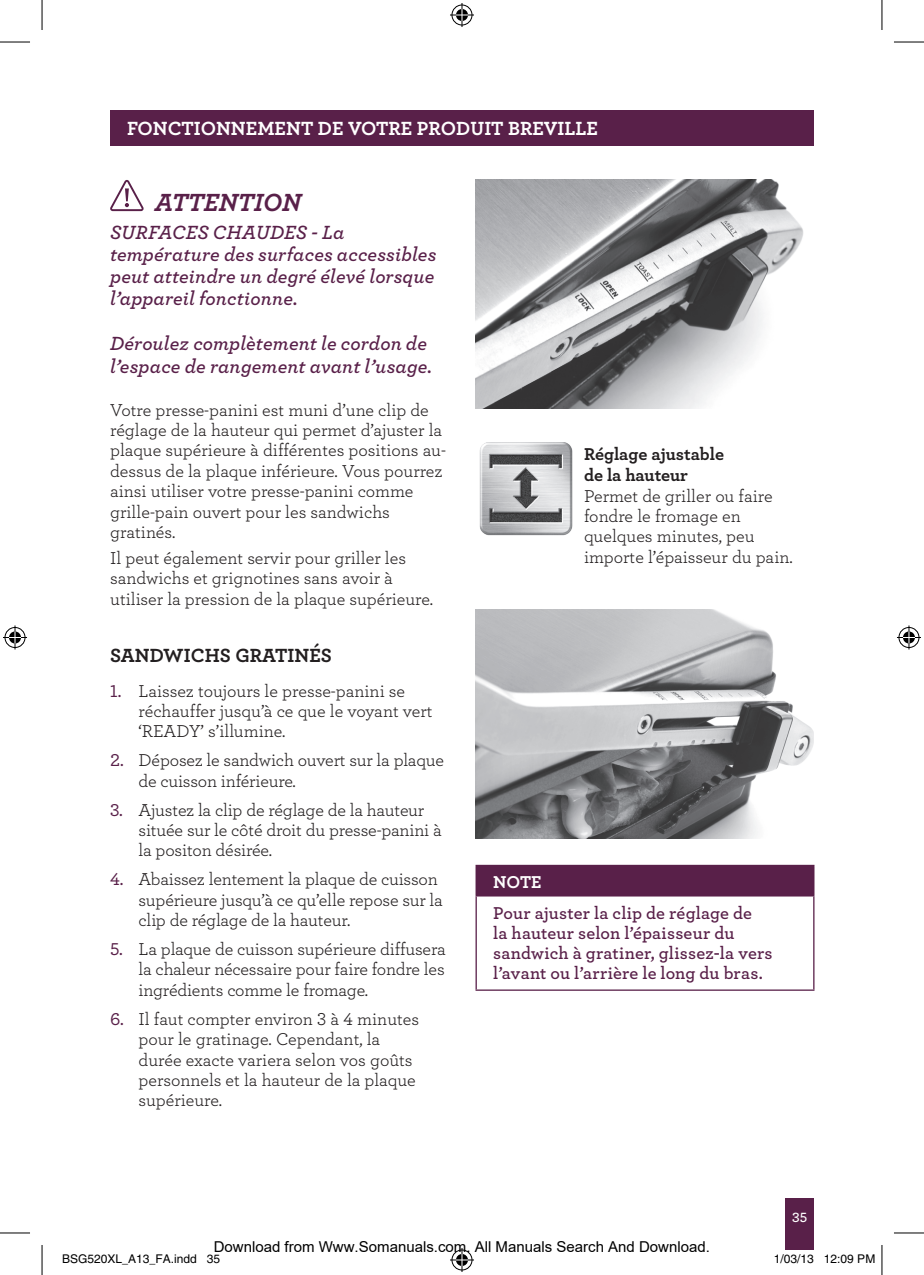
<style>
.page{position:relative;width:924px;height:1275px;background:#fff}
.page>*{position:absolute;margin:0;border:0;box-sizing:border-box;transform-origin:0 0}
.t1{font:26px "Archer Bold LF Italic";color:#592049}
.t2{font:20px/22px "Archer Semibold LF Italic";letter-spacing:.005em;color:#592049}
.t3{font:20px "Archer Bold LF";color:#fff}
.t4{font:20px "Archer Bold LF";color:#231f20}
.t5{font:18px/20.4px "Archer Book LF";letter-spacing:-.01em;color:#231f20}
.t6{font:18px/20px "Archer Semibold LF";letter-spacing:.01em;color:#592049}
.t7{font:18px/21.6px "Archer Bold LF";color:#231f20}
.t8{font:18px "Archer Bold LF";color:#fff}
.t9{font:15px "Arial";color:#000}
.t10{font:14px "Archer Semibold LF";color:#fff}
.t11{font:12px "Helvetica";color:#000}
.s1{font-family:"Archer Medium LF";color:#592049}
</style>
<div class="page">
<div style="left:785px;top:1199px;width:28px;height:51px;background:#592049"></div>
<div style="left:110px;top:110px;width:703px;height:36px;background:#592049"></div>
<svg style="left:110px;top:180px;width:34px;height:31px"></svg>
<img style="left:475px;top:180px;width:328px;height:229px">
<img style="left:479px;top:442px;width:94px;height:94px">
<img style="left:475px;top:609px;width:338px;height:229px">
<div style="left:476px;top:865px;width:337px;height:31px;background:#592049"></div>
<svg style="left:475px;top:866px;width:1px;height:29px"></svg>
<hr style="left:812px;top:866px;width:2px;height:29px;background:#592049">
<hr style="left:475px;top:865px;width:339px;height:1px;background:#592049">
<hr style="left:475px;top:896px;width:1px;height:93px;background:#592049">
<hr style="left:812px;top:896px;width:2px;height:93px;background:#592049">
<hr style="left:475px;top:989px;width:339px;height:1px;background:#592049">
<hr style="left:475px;top:895px;width:339px;height:1px;background:#592049">
<hr style="left:0;top:42px;width:30px;height:1px;background:#000">
<hr style="left:893px;top:42px;width:30px;height:1px;background:#000">
<hr style="left:0;top:1232px;width:30px;height:1px;background:#000">
<hr style="left:893px;top:1232px;width:30px;height:1px;background:#000">
<hr style="left:42px;top:0;width:1px;height:30px;background:#000">
<hr style="left:42px;top:1245px;width:1px;height:30px;background:#000">
<hr style="left:881px;top:0;width:1px;height:30px;background:#000">
<hr style="left:881px;top:1245px;width:1px;height:30px;background:#000">
<svg style="left:450px;top:3px;width:24px;height:24px"></svg>
<svg style="left:450px;top:1248px;width:24px;height:24px"></svg>
<svg style="left:3px;top:625px;width:24px;height:24px"></svg>
<svg style="left:897px;top:625px;width:23px;height:24px"></svg>
<p class="t3" style="left:127px;top:115px;width:161px">PAge header.....</p>
<p class="t3" style="left:127px;top:115px;width:472px">FONCTIONNEMENT DE VOTRE PRODUIT BREVILLE</p>
<h1 class="t1" style="left:155px;top:186px;width:148px">ATTENTION</h1>
<p class="t2" style="left:110px;top:221px;width:327px">SURFACES CHAUDES - La température des surfaces accessibles peut atteindre un degré élevé lorsque l’appareil fonctionne.</p>
<p class="t2" style="left:110px;top:331px;width:323px;line-height:23px">Déroulez complètement le cordon de l’espace de rangement avant l’usage.</p>
<p class="t5" style="left:110px;top:399px;width:337px">Votre presse-panini est muni d’une clip de réglage de la hauteur qui permet d’ajuster la plaque supérieure à différentes positions au&shy;dessus de la plaque inférieure. Vous pourrez ainsi utiliser votre presse-panini comme grille-pain ouvert pour les sandwichs gratinés.</p>
<p class="t5" style="left:110px;top:547px;width:324px">Il peut également servir pour griller les sandwichs et grignotines sans avoir à utiliser la pression de la plaque supérieure.</p>
<p class="t4" style="left:110px;top:643px;width:68px">Sandwichs</p>
<p class="t4" style="left:235px;top:643px;width:13px">gratinés</p>
<p class="t5" style="left:138px;top:680px;width:295px;text-indent:-28px"><span class="s1">1.</span> Laissez toujours le presse-panini se réchauffer jusqu’à ce que le voyant vert ‘READY’ s’illumine.</p>
<p class="t5" style="left:138px;top:749px;width:307px;text-indent:-28px"><span class="s1">2.</span> Déposez le sandwich ouvert sur la plaque de cuisson inférieure.</p>
<p class="t5" style="left:138px;top:799px;width:305px;text-indent:-28px"><span class="s1">3.</span> Ajustez la clip de réglage de la hauteur située sur le côté droit du presse-panini à la positon désirée.</p>
<p class="t5" style="left:138px;top:868px;width:306px;text-indent:-28px"><span class="s1">4.</span> Abaissez lentement la plaque de cuisson supérieure jusqu’à ce qu’elle repose sur la clip de réglage de la hauteur.</p>
<p class="t5" style="left:138px;top:938px;width:309px;text-align:justify;text-indent:-28px"><span class="s1">5.</span> La plaque de cuisson supérieure diffusera la chaleur nécessaire pour faire fondre les ingrédients comme le fromage.</p>
<p class="t5" style="left:138px;top:1008px;width:282px;text-indent:-28px"><span class="s1">6.</span> Il faut compter environ 3 à 4 minutes pour le gratinage. Cependant, la durée exacte variera selon vos goûts personnels et la hauteur de la plaque supérieure.</p>
<p class="t7" style="left:583px;top:442px;width:141px">Réglage ajustable de la hauteur</p>
<p class="t5" style="left:583px;top:485px;width:210px">Permet de griller ou faire fondre le fromage en quelques minutes, peu importe l’épaisseur du pain.</p>
<p class="t8" style="left:493px;top:870px;width:50px">NOTE</p>
<p class="t6" style="left:493px;top:902px;width:281px">Pour ajuster la clip de réglage de<br>la hauteur selon l’épaisseur du sandwich à gratiner, glissez-la vers l’avant ou l’arrière le long du bras.</p>
<p class="t10" style="left:791px;top:1208px;width:17px">35</p>
<p class="t9" style="left:214px;top:1238px;width:497px">Download from Www.Somanuals.com. All Manuals Search And Download.</p>
<p class="t11" style="left:62px;top:1251px;width:160px">BSG520XL_A13_FA.indd 35</p>
<p class="t11" style="left:773px;top:1251px;width:103px">1/03/13 12:09 PM</p>
</div>
